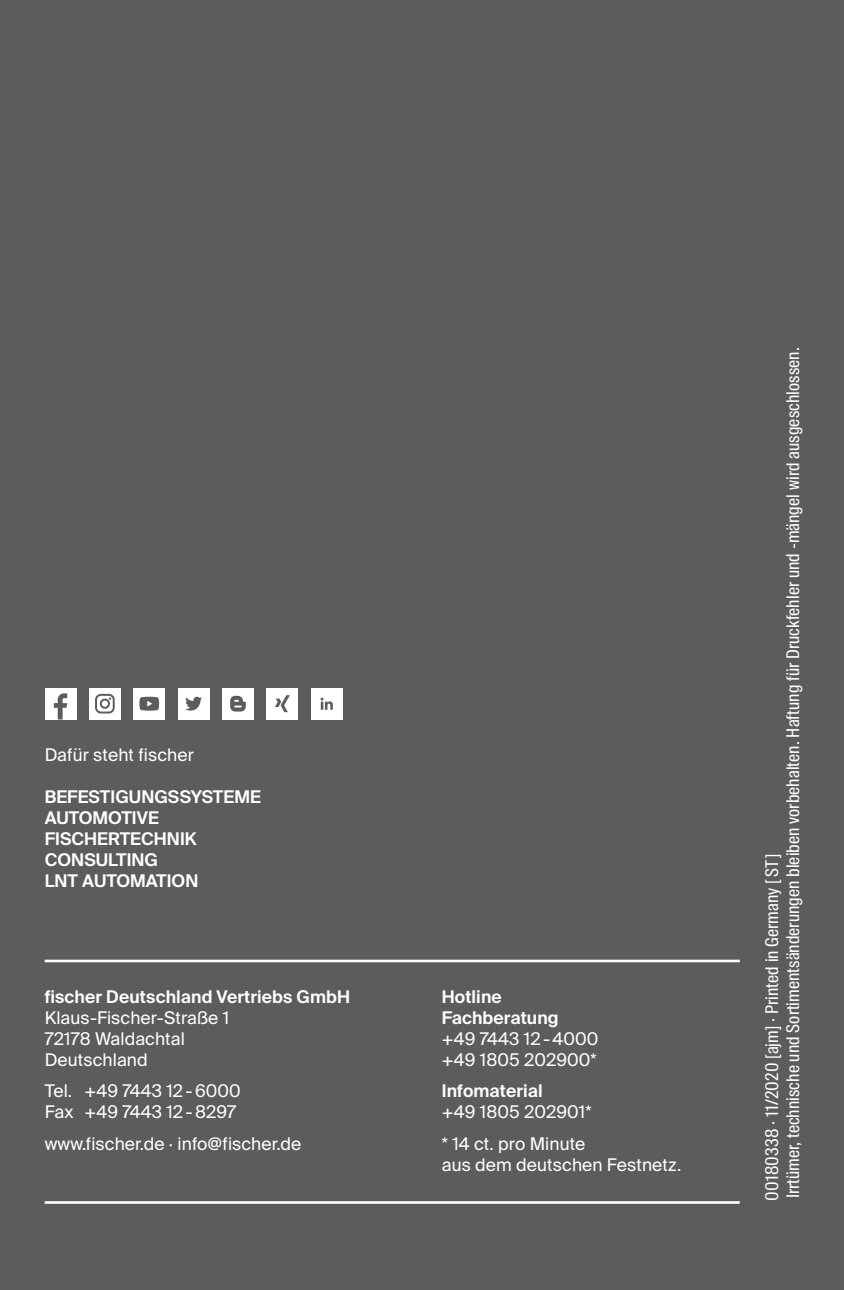
<style>
.page{position:relative;width:844px;height:1290px;background:#fff}
.page>*{position:absolute;margin:0;border:0;box-sizing:border-box;transform-origin:0 0}
.t1{font:17.5px/21px "fischerstrong";letter-spacing:.005em;color:#fff}
.t2{font:17.5px/21px "fischerstrong Cond";letter-spacing:.005em;color:#fff}
.t3{font:600 17.5px/21px "fischerstrong";letter-spacing:.005em;color:#fff}
</style>
<div class="page">
<div style="left:0;top:0;width:843px;height:1290px;background:#5c5c5c"></div>
<hr style="left:45px;top:1201px;width:694px;height:3px;background:#fff">
<hr style="left:45px;top:959px;width:694px;height:3px;background:#fff">
<div style="left:311px;top:688px;width:31px;height:31px;background:#fff"></div>
<svg style="left:320px;top:697px;width:13px;height:13px"></svg>
<div style="left:266px;top:688px;width:32px;height:31px;background:#fff"></div>
<svg style="left:275px;top:695px;width:14px;height:17px"></svg>
<div style="left:222px;top:688px;width:32px;height:31px;background:#fff"></div>
<svg style="left:230px;top:696px;width:16px;height:15px"></svg>
<div style="left:178px;top:688px;width:31px;height:31px;background:#fff"></div>
<svg style="left:185px;top:697px;width:17px;height:13px"></svg>
<div style="left:133px;top:688px;width:32px;height:31px;background:#fff"></div>
<svg style="left:139px;top:697px;width:20px;height:13px"></svg>
<div style="left:89px;top:688px;width:32px;height:31px;background:#fff"></div>
<svg style="left:95px;top:694px;width:20px;height:19px"></svg>
<div style="left:45px;top:688px;width:31px;height:31px;background:#fff"></div>
<svg style="left:54px;top:693px;width:13px;height:26px"></svg>
<p class="t1" style="left:45px;top:745px;width:151px">Dafür steht fischer</p>
<p class="t3" style="left:45px;top:787px;width:218px">BEFESTIGUNGSSYSTEME<br>AUTOMOTIVE<br>FISCHERTECHNIK<br>CONSULTING<br>LNT AUTOMATION</p>
<p class="t3" style="left:45px;top:986px;width:307px">fischer Deutschland Vertriebs GmbH</p>
<p class="t1" style="left:45px;top:1007px;width:186px">Klaus-Fischer-Straße 1<br>72178 Waldachtal<br>Deutschland</p>
<p class="t1" style="left:45px;top:1081px;width:197px">Tel. +49 7443 12-6000<br>Fax +49 7443 12-8297</p>
<p class="t1" style="left:45px;top:1133px;width:258px">www.fischer.de · info@fischer.de</p>
<p class="t3" style="left:441px;top:986px;width:118px">Hotline<br>Fachberatung</p>
<p class="t1" style="left:441px;top:1028px;width:158px">+49 7443 12-4000 +49 1805 202900*</p>
<p class="t3" style="left:441px;top:1081px;width:102px">Infomaterial</p>
<p class="t1" style="left:441px;top:1097px;width:151px;line-height:31.5px">+49 1805 202901* * 14 ct. pro Minute</p>
<p class="t1" style="left:441px;top:1154px;width:241px">aus dem deutschen Festnetz.</p>
<p class="t2" style="left:761px;top:1200px;width:855px;rotate:-90deg">00180338 · 11/2020 [ajm] · Printed in Germany [ ST ]<br>Irrtümer, technische und Sortimentsänderungen bleiben vorbehalten. Haftung für Druckfehler und -mängel wird ausgeschlossen.</p>
</div>
